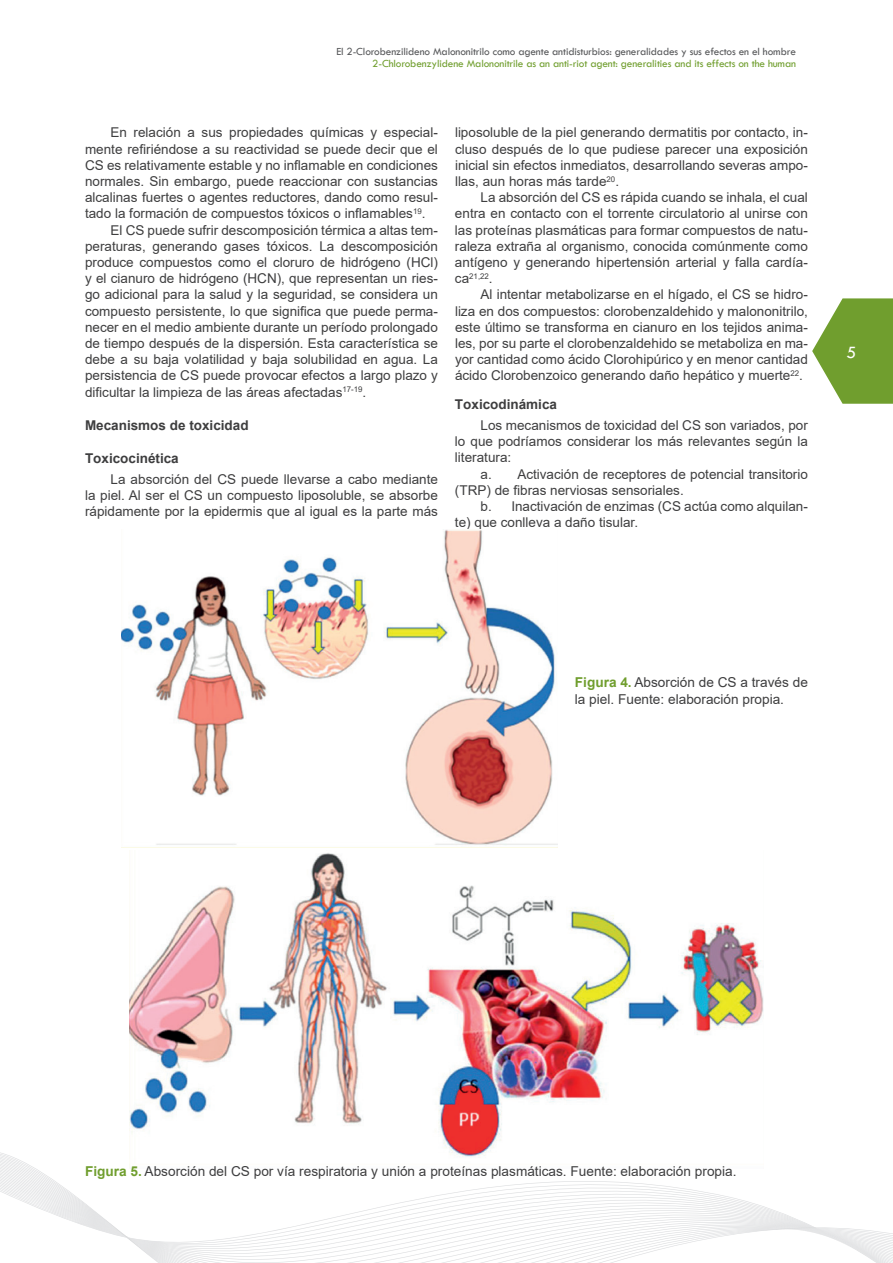
<style>
.page{position:relative;width:893px;height:1263px;background:#fff}
.page>*{position:absolute;margin:0;border:0;box-sizing:border-box;transform-origin:0 0}
.t1{font:18px "Tw Cen";color:#fff}
.t2{font:13.65px/16.4px "Arial";color:#3e3e3f}
.t3{font:13.5px/16.2px "Arial";color:#3e3e3f;text-align:justify}
.t4{font:700 13.5px "Arial";color:#3e3e3f}
.t5{font:11.25px "Tw Cen";letter-spacing:-.01em;color:#57585a}
.t6{font:11.25px "Tw Cen";letter-spacing:-.01em;color:#709e2e}
.t7{font:7.8px "Arial";color:#3e3e3f}
.s1{font-size:13.5px}
.s2{font-weight:700;color:#709e2e}
</style>
<div class="page">
<svg style="left:812px;top:298px;width:81px;height:106px"></svg>
<svg style="left:0;top:1167px;width:893px;height:96px"></svg>
<img style="left:122px;top:529px;width:435px;height:316px">
<img style="left:129px;top:853px;width:635px;height:315px">
<p class="t5" style="left:336px;top:45px;width:461px">El 2-Clorobenzilideno Malononitrilo como agente antidisturbios: generalidades y sus efectos en el hombre</p>
<p class="t6" style="left:372px;top:57px;width:425px">2-Chlorobenzylidene Malononitrile as an anti-riot agent: generalities and its effects on the human</p>
<p class="t3" style="left:111px;top:124px;width:329px">En relación a sus propiedades químicas y especial-</p>
<p class="t3" style="left:85px;top:141px;width:354px">mente refiriéndose a su reactividad se puede decir que el</p>
<p class="t3" style="left:85px;top:157px;width:354px">CS es relativamente estable y no inflamable en condiciones</p>
<p class="t3" style="left:85px;top:173px;width:354px">normales. Sin embargo, puede reaccionar con sustancias</p>
<p class="t3" style="left:85px;top:189px;width:354px">alcalinas fuertes o agentes reductores, dando como resul-</p>
<p class="t3" style="left:85px;top:205px;width:342px">tado la formación de compuestos tóxicos o inflamables<sup>19</sup>.</p>
<p class="t3" style="left:111px;top:222px;width:329px">El CS puede sufrir descomposición térmica a altas tem-</p>
<p class="t3" style="left:85px;top:238px;width:354px">peraturas, generando gases tóxicos. La descomposición</p>
<p class="t3" style="left:85px;top:254px;width:354px">produce compuestos como el cloruro de hidrógeno (HCl)</p>
<p class="t3" style="left:85px;top:270px;width:354px">y el cianuro de hidrógeno (HCN), que representan un ries-</p>
<p class="t3" style="left:85px;top:286px;width:354px">go adicional para la salud y la seguridad, se considera un</p>
<p class="t3" style="left:85px;top:303px;width:354px">compuesto persistente, lo que significa que puede perma-</p>
<p class="t3" style="left:85px;top:319px;width:354px">necer en el medio ambiente durante un período prolongado</p>
<p class="t3" style="left:85px;top:335px;width:354px">de tiempo después de la dispersión. Esta característica se</p>
<p class="t3" style="left:85px;top:351px;width:354px">debe a su baja volatilidad y baja solubilidad en agua. La</p>
<p class="t3" style="left:85px;top:367px;width:354px">persistencia de CS puede provocar efectos a largo plazo y</p>
<p class="t3" style="left:85px;top:384px;width:283px">dificultar la limpieza de las áreas afectadas<sup>17-19</sup>.</p>
<p class="t4" style="left:85px;top:416px;width:165px">Mecanismos de toxicidad</p>
<p class="t4" style="left:85px;top:449px;width:95px">Toxicocinética</p>
<p class="t3" style="left:85px;top:471px;width:354px;text-indent:26px">La absorción del CS puede llevarse a cabo mediante la piel. Al ser el CS un compuesto liposoluble, se absorbe rápidamente por la epidermis que al igual es la parte más</p>
<p class="t3" style="left:455px;top:124px;width:354px">liposoluble de la piel generando dermatitis por contacto, in&shy;cluso después de lo que pudiese parecer una exposición inicial sin efectos inmediatos, desarrollando severas ampo&shy;llas, aun horas más tarde<sup>20</sup>.</p>
<p class="t3" style="left:455px;top:189px;width:354px;text-indent:26px">La absorción del CS es rápida cuando se inhala, el cual entra en contacto con el torrente circulatorio al unirse con las proteínas plasmáticas para formar compuestos de natu&shy;raleza extraña al organismo, conocida comúnmente como antígeno y generando hipertensión arterial y falla cardía-</p>
<p class="t7" style="left:455px;top:271px;width:39px"><span class="s1">ca</span>21,22<span class="s1">.</span></p>
<p class="t3" style="left:455px;top:286px;width:354px;text-indent:26px">Al intentar metabolizarse en el hígado, el CS se hidro&shy;liza en dos compuestos: clorobenzaldehido y malononitrilo, este último se transforma en cianuro en los tejidos anima&shy;les, por su parte el clorobenzaldehido se metaboliza en ma&shy;yor cantidad como ácido Clorohipúrico y en menor cantidad ácido Clorobenzoico generando daño hepático y muerte<sup>22</sup>.</p>
<p class="t4" style="left:455px;top:395px;width:104px">Toxicodinámica</p>
<p class="t3" style="left:455px;top:417px;width:354px;text-indent:26px">Los mecanismos de toxicidad del CS son variados, por lo que podríamos considerar los más relevantes según la literatura:</p>
<p class="t3" style="left:455px;top:466px;width:354px;text-indent:26px">a. Activación de receptores de potencial transitorio (TRP) de fibras nerviosas sensoriales.</p>
<p class="t3" style="left:455px;top:498px;width:354px;text-indent:26px">b. Inactivación de enzimas (CS actúa como alquilan&shy;te) que conlleva a daño tisular.</p>
<h1 class="t1" style="left:846px;top:341px;width:11px">5</h1>
<p class="t2" style="left:575px;top:674px;width:234px"><span class="s2">Figura 4.</span> Absorción de CS a través de la piel. Fuente: elaboración propia.</p>
<p class="t2" style="left:85px;top:1162px;width:653px"><span class="s2">Figura 5.</span> Absorción del CS por vía respiratoria y unión a proteínas plasmáticas. Fuente: elaboración propia.</p>
</div>
